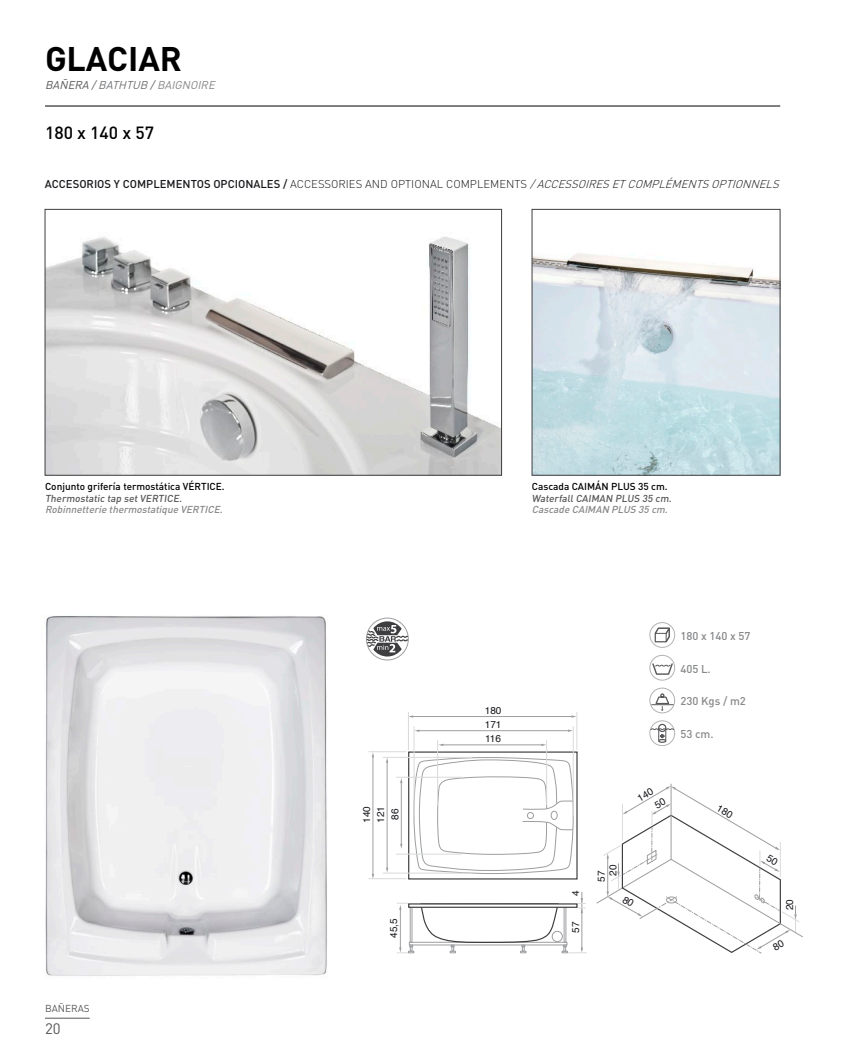
<style>
.page{position:relative;width:851px;height:1063px;background:#fff}
.page>*{position:absolute;margin:0;border:0;box-sizing:border-box;transform-origin:0 0}
.t1{font:700 33.75px "DIN Pro";color:#010000}
.t2{font:500 17.5px "DIN Pro";color:#010000}
.t3{font:15px "DIN Pro";color:#58585a}
.t4{font:italic 300 11.25px "DIN Pro";color:#1a171c}
.t5{font:500 11.25px "DIN Pro";color:#87888a}
.t6{font:italic 11.25px "DIN Pro";color:#87888a}
.t7{font:500 10px "DIN Pro";color:#010000}
.t8{font:italic 500 10px "DIN Pro";color:#87888a}
.t9{font:500 10px "DIN Pro";color:#58585a}
.t10{font:10px "Helvetica";color:#1a171c}
.t11{font:10px "DIN Pro";color:#58585a}
.s1{color:#58585a}
.s2{color:#707173}
.s3{font-weight:500;font-style:normal}
.s4{font-style:normal}
</style>
<div class="page">
<img style="left:45px;top:616px;width:282px;height:360px">
<img style="left:47px;top:236px;width:452px;height:237px">
<div style="left:45px;top:209px;width:456px;height:266px;border:1px solid #3e3e40"></div>
<img style="left:533px;top:253px;width:245px;height:220px">
<hr style="left:45px;top:106px;width:735px;height:1px;background:#010000">
<svg style="left:649px;top:623px;width:25px;height:24px"></svg>
<div style="left:649px;top:622px;width:26px;height:26px;border:1px solid #b1b3b4;border-radius:50%"></div>
<svg style="left:654px;top:626px;width:16px;height:18px"></svg>
<svg style="left:649px;top:655px;width:25px;height:25px"></svg>
<div style="left:649px;top:655px;width:26px;height:25px;border:1px solid #b1b3b4;border-radius:50%"></div>
<svg style="left:651px;top:662px;width:22px;height:14px"></svg>
<div style="left:649px;top:688px;width:26px;height:25px;border:1px solid #b1b3b4;border-radius:50%"></div>
<svg style="left:651px;top:693px;width:22px;height:18px"></svg>
<div style="left:649px;top:721px;width:26px;height:25px;border:1px solid #b1b3b4;border-radius:50%"></div>
<svg style="left:649px;top:723px;width:25px;height:21px"></svg>
<div style="left:366px;top:618px;width:42px;height:42px;border:1px solid #9d9ea0;border-radius:50%"></div>
<svg style="left:366px;top:621px;width:42px;height:36px"></svg>
<hr style="left:411px;top:716px;width:162px;height:1px;background:#9d9ea0">
<hr style="left:372px;top:756px;width:1px;height:120px;background:#9d9ea0">
<hr style="left:417px;top:730px;width:152px;height:1px;background:#9d9ea0">
<hr style="left:387px;top:761px;width:1px;height:109px;background:#9d9ea0">
<hr style="left:441px;top:745px;width:102px;height:1px;background:#9d9ea0">
<hr style="left:401px;top:781px;width:1px;height:65px;background:#9d9ea0">
<svg style="left:413px;top:757px;width:160px;height:117px"></svg>
<hr style="left:576px;top:712px;width:1px;height:38px;background:#d9dadb">
<hr style="left:368px;top:751px;width:38px;height:1px;background:#d9dadb">
<hr style="left:573px;top:727px;width:1px;height:88px;background:#d9dadb">
<hr style="left:383px;top:757px;width:89px;height:1px;background:#d9dadb">
<hr style="left:546px;top:740px;width:1px;height:65px;background:#d9dadb">
<hr style="left:396px;top:777px;width:65px;height:1px;background:#d9dadb">
<hr style="left:408px;top:712px;width:1px;height:38px;background:#d9dadb">
<hr style="left:368px;top:878px;width:38px;height:1px;background:#d9dadb">
<hr style="left:413px;top:727px;width:1px;height:88px;background:#d9dadb">
<hr style="left:383px;top:873px;width:89px;height:1px;background:#d9dadb">
<hr style="left:437px;top:740px;width:1px;height:65px;background:#d9dadb">
<hr style="left:396px;top:854px;width:65px;height:1px;background:#d9dadb">
<hr style="left:581px;top:892px;width:1px;height:59px;background:#9d9ea0">
<hr style="left:400px;top:908px;width:1px;height:41px;background:#9d9ea0">
<svg style="left:397px;top:903px;width:10px;height:7px"></svg>
<div style="left:409px;top:942px;width:158px;height:3px;border:1px solid #9d9ea0"></div>
<div style="left:410px;top:906px;width:2px;height:36px;border:1px solid #9d9ea0"></div>
<svg style="left:397px;top:945px;width:17px;height:9px"></svg>
<svg style="left:420px;top:898px;width:166px;height:56px"></svg>
<svg style="left:408px;top:903px;width:169px;height:5px"></svg>
<div style="left:551px;top:931px;width:11px;height:11px;border:1px solid #9d9ea0;border-radius:50%"></div>
<hr style="left:670px;top:784px;width:1px;height:75px;background:#9d9ea0">
<hr style="left:45px;top:1018px;width:45px;height:1px;background:#58585a">
<svg style="left:596px;top:786px;width:207px;height:168px"></svg>
<h1 class="t1" style="left:45px;top:36px;width:138px">GLACIAR</h1>
<p class="t6" style="left:45px;top:78px;width:174px"><span class="s1">BAÑERA /</span><span class="s2">BATHTUB</span> <span class="s1">/</span>BAIGNOIRE</p>
<h2 class="t2" style="left:45px;top:121px;width:111px">180 x 140 x 57</h2>
<p class="t4" style="left:45px;top:176px;width:739px"><span class="s3">ACCESORIOS Y COMPLEMENTOS OPCIONALES /</span> <span class="s4">ACCESSORIES AND OPTIONAL COMPLEMENTS</span> /ACCESSOIRESETCOMPLÉMENTSOPTIONNELS</p>
<p class="t7" style="left:45px;top:479px;width:181px">Conjunto grifería termostática VÉRTICE.</p>
<p class="t9" style="left:45px;top:491px;width:140px">Thermostatic tap set VERTICE.</p>
<p class="t8" style="left:45px;top:502px;width:182px">Robinnetterie thermostatique VERTICE.</p>
<p class="t11" style="left:45px;top:1002px;width:46px">BAÑERAS</p>
<h3 class="t3" style="left:45px;top:1019px;width:17px">20</h3>
<p class="t7" style="left:531px;top:479px;width:137px">Cascada CAIMÁN PLUS 35 cm.</p>
<p class="t9" style="left:531px;top:491px;width:143px">Waterfall CAIMAN PLUS 35 cm.</p>
<p class="t8" style="left:531px;top:502px;width:140px">Cascade CAIMAN PLUS 35 cm.</p>
<p class="t10" style="left:484px;top:702px;width:18px">180</p>
<p class="t10" style="left:484px;top:717px;width:18px">171</p>
<p class="t10" style="left:485px;top:731px;width:17px">116</p>
<p class="t10" style="left:359px;top:823px;width:18px;rotate:-90deg">140</p>
<p class="t10" style="left:373px;top:823px;width:18px;rotate:-90deg">121</p>
<p class="t10" style="left:387px;top:820px;width:13px;rotate:-90deg">86</p>
<p class="t10" style="left:568px;top:896px;width:7px;rotate:-90deg">4</p>
<p class="t10" style="left:386px;top:938px;width:21px;rotate:-90deg">45,5</p>
<p class="t10" style="left:568px;top:933px;width:13px;rotate:-90deg">57</p>
<p class="t10" style="left:605px;top:876px;width:13px;rotate:-90deg">20</p>
<p class="t10" style="left:593px;top:882px;width:13px;rotate:-90deg">57</p>
<p class="t5" style="left:680px;top:628px;width:72px">180 x 140 x 57</p>
<p class="t5" style="left:680px;top:661px;width:32px">405 L.</p>
<p class="t5" style="left:680px;top:693px;width:67px">230 Kgs / m2</p>
<p class="t5" style="left:680px;top:726px;width:35px">53 cm.</p>
<p class="t10" style="left:782px;top:910px;width:13px;rotate:-90deg">20</p>
</div>
